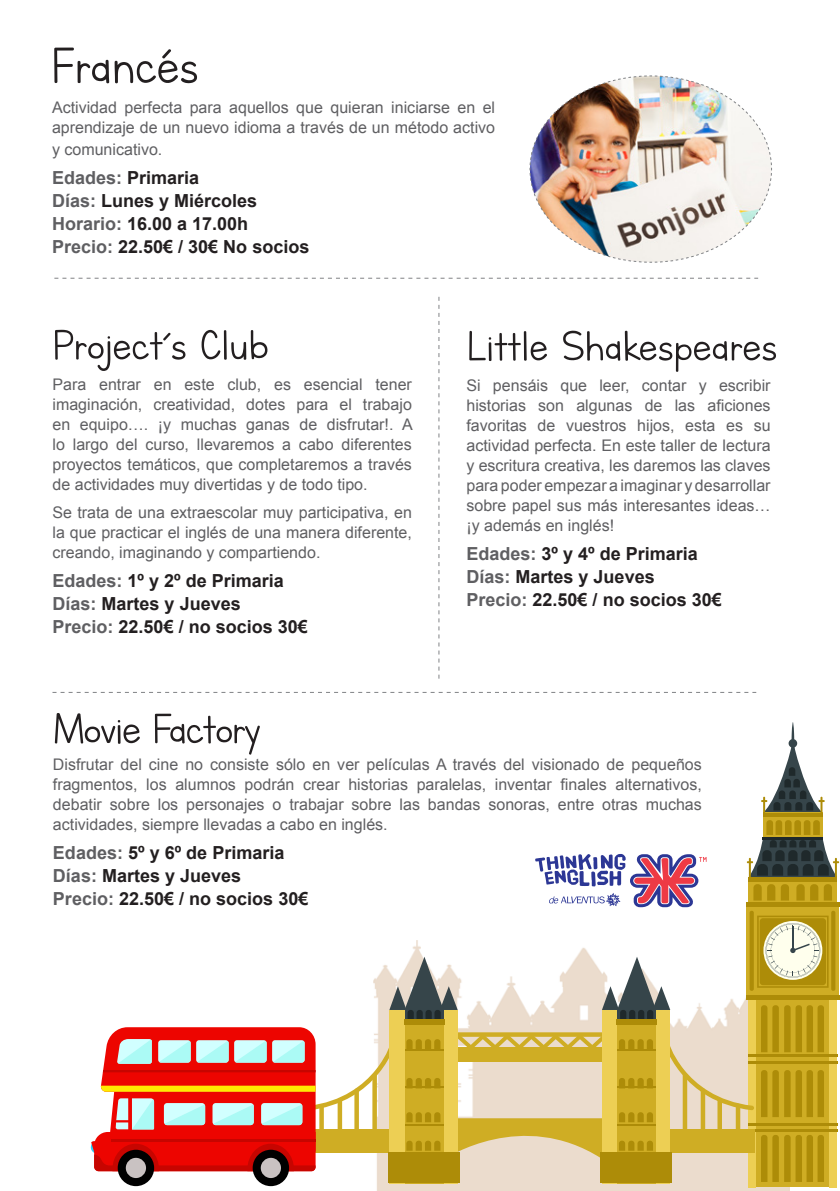
<style>
.page{position:relative;width:840px;height:1191px;background:#fff}
.page>*{position:absolute;margin:0;border:0;box-sizing:border-box;transform-origin:0 0}
.t1{font:60px "Lettersfor Learners";letter-spacing:-.01em;color:#231f20}
.t2{font:50px "Lettersfor Learners";letter-spacing:-.01em;color:#231f20}
.t3{font:50px "Lettersfor Learners";letter-spacing:-.03em;color:#231f20}
.t4{font:700 18px/22.8px "Arial";color:#231f20}
.t5{font:16px/20px "Arial";color:#5f5f62;text-align:justify}
.s1{color:#5f5f62}
</style>
<div class="page">
<svg style="left:54px;top:278px;width:703px;height:1px"></svg>
<svg style="left:52px;top:692px;width:703px;height:1px"></svg>
<svg style="left:438px;top:297px;width:1px;height:381px"></svg>
<img style="left:529px;top:75px;width:242px;height:188px">
<img style="left:377px;top:1061px;width:412px;height:130px">
<img style="left:373px;top:965px;width:92px;height:67px">
<img style="left:465px;top:986px;width:283px;height:52px">
<img style="left:506px;top:976px;width:10px;height:10px">
<img style="left:559px;top:947px;width:42px;height:39px">
<img style="left:412px;top:940px;width:10px;height:16px">
<div style="left:748px;top:877px;width:88px;height:309px;background:#cfad24"></div>
<div style="left:748px;top:994px;width:7px;height:193px;background:#edcf54"></div>
<div style="left:828px;top:994px;width:8px;height:193px;background:#edcf54"></div>
<svg style="left:746px;top:907px;width:92px;height:88px"></svg>
<div style="left:745px;top:902px;width:93px;height:5px;background:#ad8c08"></div>
<div style="left:745px;top:995px;width:93px;height:5px;background:#ad8c08"></div>
<hr style="left:747px;top:1061px;width:90px;height:2px;background:#ad8c08">
<hr style="left:747px;top:1054px;width:90px;height:3px;background:#ad8c08">
<hr style="left:747px;top:1129px;width:90px;height:3px;background:#ad8c08">
<hr style="left:747px;top:1123px;width:90px;height:2px;background:#ad8c08">
<svg style="left:761px;top:1005px;width:62px;height:47px"></svg>
<svg style="left:761px;top:1070px;width:62px;height:47px"></svg>
<svg style="left:761px;top:1135px;width:62px;height:47px"></svg>
<svg style="left:749px;top:910px;width:4px;height:80px"></svg>
<svg style="left:830px;top:910px;width:4px;height:80px"></svg>
<svg style="left:756px;top:915px;width:72px;height:72px;background:#d0c179"></svg>
<svg style="left:746px;top:722px;width:92px;height:178px"></svg>
<svg style="left:457px;top:1036px;width:144px;height:10px"></svg>
<svg style="left:449px;top:1032px;width:160px;height:4px"></svg>
<svg style="left:669px;top:1038px;width:84px;height:72px;background:#e8d6b5"></svg>
<svg style="left:682px;top:1073px;width:4px;height:57px"></svg>
<svg style="left:700px;top:1088px;width:4px;height:42px"></svg>
<svg style="left:717px;top:1098px;width:4px;height:32px"></svg>
<svg style="left:735px;top:1103px;width:4px;height:27px"></svg>
<div style="left:617px;top:1129px;width:137px;height:23px;background:#cfad24"></div>
<div style="left:427px;top:1046px;width:186px;height:15px;background:#cfad24"></div>
<div style="left:601px;top:1010px;width:17px;height:173px;background:#edcf54"></div>
<div style="left:652px;top:1010px;width:17px;height:173px;background:#edcf54"></div>
<div style="left:617px;top:1009px;width:38px;height:174px;background:#cfad24"></div>
<svg style="left:619px;top:1039px;width:33px;height:10px"></svg>
<svg style="left:619px;top:1078px;width:33px;height:8px"></svg>
<svg style="left:601px;top:957px;width:69px;height:62px"></svg>
<div style="left:600px;top:1152px;width:71px;height:31px;background:#ad8c08"></div>
<div style="left:616px;top:1019px;width:40px;height:6px;background:#ad8c08"></div>
<div style="left:389px;top:1010px;width:17px;height:173px;background:#edcf54"></div>
<div style="left:439px;top:1010px;width:18px;height:173px;background:#edcf54"></div>
<div style="left:404px;top:1009px;width:39px;height:174px;background:#cfad24"></div>
<svg style="left:406px;top:1039px;width:34px;height:10px"></svg>
<svg style="left:406px;top:1078px;width:34px;height:8px"></svg>
<svg style="left:389px;top:956px;width:68px;height:63px"></svg>
<div style="left:387px;top:1152px;width:72px;height:31px;background:#ad8c08"></div>
<svg style="left:406px;top:1108px;width:246px;height:54px"></svg>
<div style="left:404px;top:1019px;width:40px;height:6px;background:#ad8c08"></div>
<hr style="left:404px;top:1049px;width:39px;height:2px;background:#ad8c08">
<hr style="left:404px;top:1086px;width:39px;height:2px;background:#ad8c08">
<hr style="left:404px;top:1123px;width:39px;height:2px;background:#ad8c08">
<hr style="left:617px;top:1049px;width:38px;height:2px;background:#ad8c08">
<hr style="left:617px;top:1086px;width:38px;height:2px;background:#ad8c08">
<hr style="left:617px;top:1123px;width:38px;height:2px;background:#ad8c08">
<div style="left:118px;top:1149px;width:36px;height:37px;background:#000;border-radius:50%"></div>
<div style="left:126px;top:1157px;width:20px;height:21px;background:#c9c2c2;border-radius:50%"></div>
<div style="left:252px;top:1149px;width:37px;height:37px;background:#000;border-radius:50%"></div>
<div style="left:260px;top:1157px;width:21px;height:21px;background:#c9c2c2;border-radius:50%"></div>
<svg style="left:90px;top:1027px;width:299px;height:144px"></svg>
<svg style="left:535px;top:854px;width:171px;height:53px"></svg>
<h1 class="t1" style="left:51px;top:34px;width:149px">Francés</h1>
<p class="t5" style="left:52px;top:98px;width:444px">Actividad perfecta para aquellos que quieran iniciarse en el aprendizaje de un nuevo idioma a través de un método activo</p>
<p class="t5" style="left:52px;top:140px;width:112px">y comunicativo.</p>
<p class="t4" style="left:52px;top:166px;width:259px"><span class="s1">Edades:</span> Primaria<br><span class="s1">Días:</span> Lunes y Miércoles<br><span class="s1">Horario:</span> 16.00 a 17.00h<br><span class="s1">Precio:</span> 22.50€ / 30€ No socios</p>
<h2 class="t2" style="left:52px;top:318px;width:218px">Project´s Club</h2>
<p class="t5" style="left:52px;top:374px;width:361px">Para entrar en este club, es esencial tener imaginación, creatividad, dotes para el trabajo en equipo…. ¡y muchas ganas de disfrutar!. A lo largo del curso, llevaremos a cabo diferentes proyectos temáticos, que completaremos a través de actividades muy divertidas y de todo tipo.</p>
<p class="t5" style="left:52px;top:502px;width:361px">Se trata de una extraescolar muy participativa, en la que practicar el inglés de una manera diferente, creando, imaginando y compartiendo.</p>
<p class="t4" style="left:52px;top:569px;width:257px"><span class="s1">Edades:</span> 1º y 2º de Primaria<br><span class="s1">Días:</span> Martes y Jueves<br><span class="s1">Precio:</span> 22.50€ / no socios 30€</p>
<h2 class="t3" style="left:53px;top:702px;width:209px">Movie Factory</h2>
<h2 class="t2" style="left:466px;top:319px;width:312px">Little Shakespeares</h2>
<p class="t5" style="left:466px;top:375px;width:305px">Si pensáis que leer, contar y escribir historias son algunas de las aficiones favoritas de vuestros hijos, esta es su actividad perfecta. En este taller de lectura y escritura creativa, les daremos las claves para poder empezar a imaginar y desarrollar sobre papel sus más interesantes ideas… ¡y además en inglés!</p>
<p class="t4" style="left:466px;top:542px;width:257px"><span class="s1">Edades:</span> 3º y 4º de Primaria<br><span class="s1">Días:</span> Martes y Jueves<br><span class="s1">Precio:</span> 22.50€ / no socios 30€</p>
<p class="t5" style="left:53px;top:754px;width:650px">Disfrutar del cine no consiste sólo en ver películas A través del visionado de pequeños fragmentos, los alumnos podrán crear historias paralelas, inventar finales alternativos, debatir sobre los personajes o trabajar sobre las bandas sonoras, entre otras muchas actividades, siempre llevadas a cabo en inglés.</p>
<p class="t4" style="left:53px;top:841px;width:257px"><span class="s1">Edades:</span> 5º y 6º de Primaria<br><span class="s1">Días:</span> Martes y Jueves<br><span class="s1">Precio:</span> 22.50€ / no socios 30€</p>
</div>
